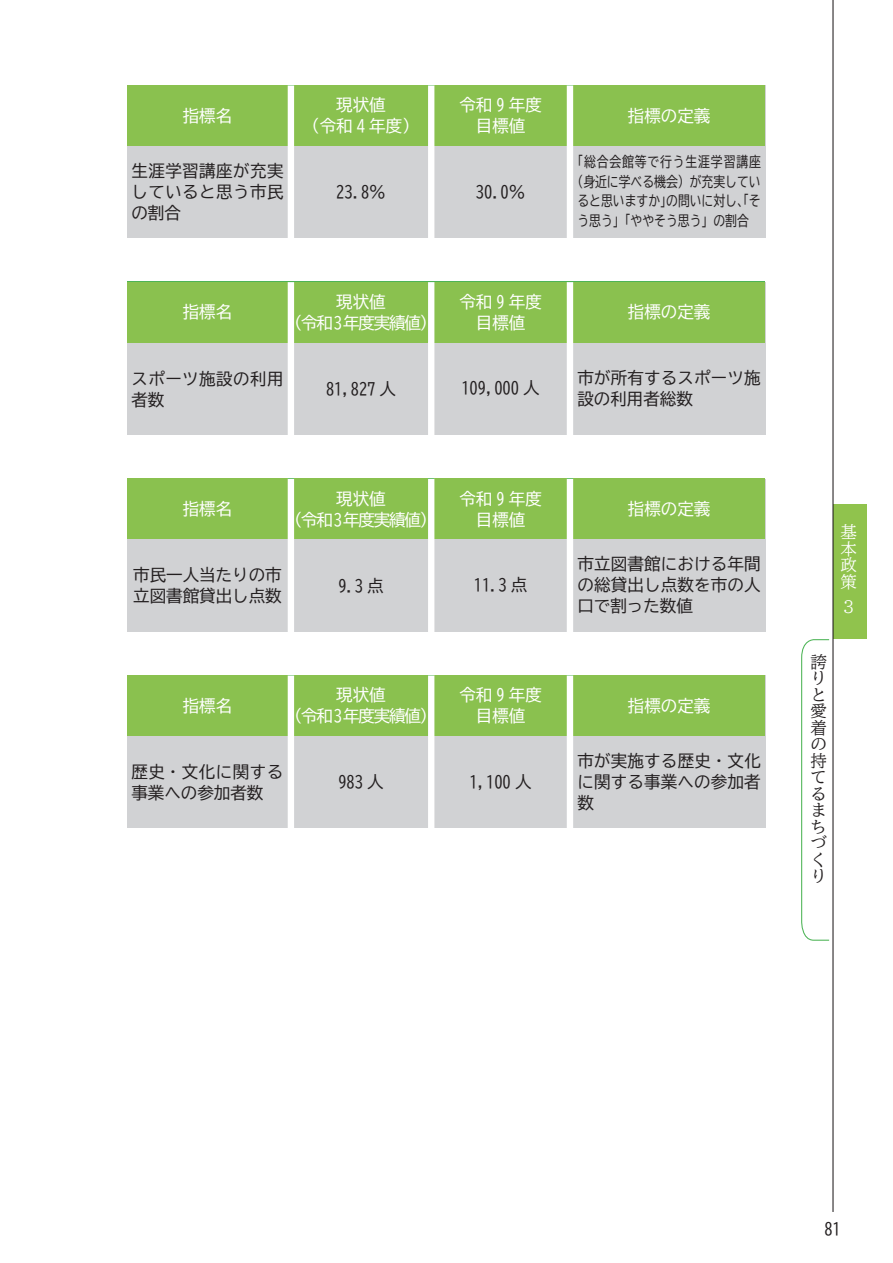
<style>
.page{position:relative;width:893px;height:1263px;background:#fff}
.page>*{position:absolute;margin:0;border:0;box-sizing:border-box;transform-origin:0 0}
.t1{font:16.5px/21px "BIZ UD Gothic";letter-spacing:.01em;color:#231f20}
.t2{font:16.5px/21px "BIZ UD Gothic";color:#fff;text-align:center}
.t3{font:16.5px/21px "BIZ UD Gothic";letter-spacing:-.07em;color:#fff;text-align:center}
.t4{font:16.5px/16.5px "BIZ UD Mincho Medium";color:#231f20}
.t5{font:16.5px/16.5px "BIZ UD Mincho Medium";color:#fff;text-align:justify}
.t6{font:14.25px/19.5px "BIZ UD Gothic";color:#231f20;text-align:center;scale:.83 1}
</style>
<div class="page">
<svg style="left:801px;top:639px;width:29px;height:302px"></svg>
<div style="left:833px;top:504px;width:34px;height:135px;background:#90c34d"></div>
<hr style="left:832px;top:0;width:1px;height:1212px;background:#231f20">
<div style="left:127px;top:282px;width:639px;height:153px;background:#d1d2d4"></div>
<div style="left:127px;top:282px;width:161px;height:61px;background:#8ac14f"></div>
<div style="left:294px;top:282px;width:134px;height:61px;background:#8ac14f"></div>
<div style="left:434px;top:282px;width:133px;height:61px;background:#8ac14f"></div>
<div style="left:573px;top:282px;width:192px;height:61px;background:#8ac14f"></div>
<div style="left:288px;top:282px;width:6px;height:154px;background:#fff"></div>
<div style="left:428px;top:282px;width:6px;height:154px;background:#fff"></div>
<div style="left:567px;top:282px;width:6px;height:154px;background:#fff"></div>
<div style="left:127px;top:85px;width:639px;height:153px;background:#d1d2d4"></div>
<div style="left:127px;top:85px;width:161px;height:61px;background:#8ac14f"></div>
<div style="left:294px;top:85px;width:134px;height:61px;background:#8ac14f"></div>
<div style="left:434px;top:85px;width:133px;height:61px;background:#8ac14f"></div>
<div style="left:573px;top:85px;width:192px;height:61px;background:#8ac14f"></div>
<div style="left:288px;top:85px;width:6px;height:154px;background:#fff"></div>
<div style="left:428px;top:85px;width:6px;height:154px;background:#fff"></div>
<div style="left:567px;top:85px;width:6px;height:154px;background:#fff"></div>
<div style="left:127px;top:675px;width:639px;height:153px;background:#d1d2d4"></div>
<div style="left:127px;top:675px;width:161px;height:61px;background:#8ac14f"></div>
<div style="left:294px;top:675px;width:134px;height:61px;background:#8ac14f"></div>
<div style="left:434px;top:675px;width:133px;height:61px;background:#8ac14f"></div>
<div style="left:573px;top:675px;width:192px;height:61px;background:#8ac14f"></div>
<div style="left:288px;top:675px;width:6px;height:154px;background:#fff"></div>
<div style="left:428px;top:675px;width:6px;height:154px;background:#fff"></div>
<div style="left:567px;top:675px;width:6px;height:154px;background:#fff"></div>
<div style="left:127px;top:479px;width:639px;height:152px;background:#d1d2d4"></div>
<div style="left:127px;top:478px;width:161px;height:61px;background:#8ac14f"></div>
<div style="left:294px;top:478px;width:134px;height:61px;background:#8ac14f"></div>
<div style="left:434px;top:478px;width:133px;height:61px;background:#8ac14f"></div>
<div style="left:573px;top:478px;width:192px;height:61px;background:#8ac14f"></div>
<div style="left:288px;top:479px;width:6px;height:153px;background:#fff"></div>
<div style="left:428px;top:479px;width:6px;height:153px;background:#fff"></div>
<div style="left:567px;top:479px;width:6px;height:153px;background:#fff"></div>
<p class="t2" style="left:183px;top:105px;width:51px">指標名</p>
<p class="t2" style="left:303px;top:95px;width:117px">現状値<br>（令和 4 年度）</p>
<p class="t2" style="left:459px;top:95px;width:84px">令和 9 年度目標値</p>
<p class="t2" style="left:628px;top:105px;width:84px">指標の定義</p>
<p class="t1" style="left:131px;top:161px;width:154px;text-align:justify">生涯学習講座が充実していると思う市民の割合</p>
<p class="t6" style="left:571px;top:152px;width:230px">「総合会館等で行う生涯学習講座（身近に学べる機会）が充実していると思いますか」の問いに対し、「そう思う」「ややそう思う」の割合</p>
<p class="t1" style="left:476px;top:181px;width:51px">30.0％</p>
<p class="t1" style="left:336px;top:182px;width:51px">23.8％</p>
<p class="t2" style="left:183px;top:302px;width:51px">指標名</p>
<p class="t3" style="left:286px;top:291px;width:152px">現状値<br>（令和3年度実績値）</p>
<p class="t2" style="left:459px;top:291px;width:84px">令和 9 年度目標値</p>
<p class="t2" style="left:628px;top:302px;width:84px">指標の定義</p>
<p class="t1" style="left:131px;top:368px;width:154px">スポーツ施設の利用者数</p>
<p class="t1" style="left:577px;top:367px;width:185px">市が所有するスポーツ施設の利用者総数</p>
<p class="t1" style="left:461px;top:377px;width:80px">109,000 人</p>
<p class="t1" style="left:326px;top:378px;width:72px">81,827 人</p>
<p class="t2" style="left:183px;top:498px;width:51px">指標名</p>
<p class="t3" style="left:286px;top:488px;width:152px">現状値<br>（令和3年度実績値）</p>
<p class="t2" style="left:459px;top:488px;width:84px">令和 9 年度目標値</p>
<p class="t2" style="left:628px;top:498px;width:84px">指標の定義</p>
<p class="t1" style="left:133px;top:564px;width:150px">市民一人当たりの市立図書館貸出し点数</p>
<p class="t1" style="left:577px;top:553px;width:185px;text-align:justify">市立図書館における年間の総貸出し点数を市の人口で割った数値</p>
<p class="t1" style="left:474px;top:574px;width:55px">11.3 点</p>
<p class="t1" style="left:338px;top:575px;width:47px">9.3 点</p>
<p class="t2" style="left:183px;top:695px;width:51px">指標名</p>
<p class="t3" style="left:286px;top:684px;width:152px">現状値<br>（令和3年度実績値）</p>
<p class="t2" style="left:459px;top:684px;width:84px">令和 9 年度目標値</p>
<p class="t2" style="left:628px;top:695px;width:84px">指標の定義</p>
<p class="t1" style="left:131px;top:761px;width:153px">歴史・文化に関する事業への参加者数</p>
<p class="t1" style="left:577px;top:750px;width:185px;text-align:justify">市が実施する歴史・文化に関する事業への参加者数</p>
<p class="t1" style="left:470px;top:771px;width:63px">1,100 人</p>
<p class="t1" style="left:338px;top:772px;width:47px">983 人</p>
<p class="t5" style="left:840px;top:524px;width:18px">基本政策</p>
<p class="t5" style="left:840px;top:598px;width:14px">３</p>
<p class="t4" style="left:810px;top:653px;width:18px">誇りと愛着の持てるまちづくり</p>
<p class="t1" style="left:824px;top:1218px;width:18px">81</p>
</div>
